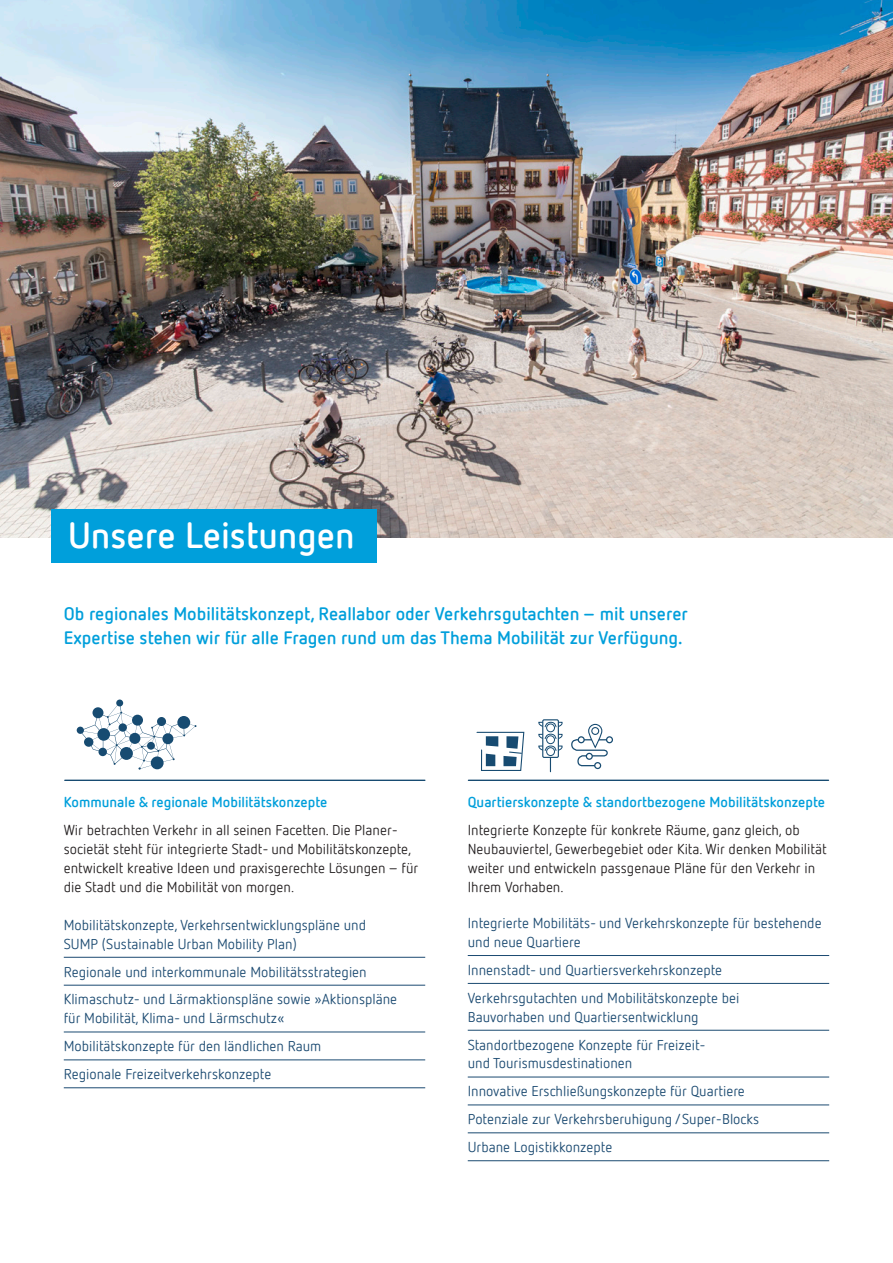
<style>
.page{position:relative;width:893px;height:1263px;background:#fff}
.page>*{position:absolute;margin:0;border:0;box-sizing:border-box;transform-origin:0 0}
.t1{font:700 36px "Netto Pro";color:#fff}
.t2{font:700 18px/24px "Netto Pro";color:#009fdb}
.t3{font:14.25px/27.9px "Netto Pro";color:#1b4a71}
.t4{font:14.25px/18.9px "Netto Pro";color:#231f20}
.t5{font:700 14.25px "Netto Pro";color:#009fdb}
</style>
<div class="page">
<hr style="left:468px;top:955px;width:361px;height:1px;background:#1b4a71">
<hr style="left:468px;top:983px;width:361px;height:1px;background:#1b4a71">
<hr style="left:468px;top:1030px;width:361px;height:1px;background:#1b4a71">
<hr style="left:468px;top:1077px;width:361px;height:1px;background:#1b4a71">
<hr style="left:468px;top:1104px;width:361px;height:1px;background:#1b4a71">
<hr style="left:468px;top:1132px;width:361px;height:1px;background:#1b4a71">
<hr style="left:468px;top:1160px;width:361px;height:1px;background:#1b4a71">
<hr style="left:468px;top:780px;width:360px;height:1px;background:#174b71">
<svg style="left:476px;top:731px;width:49px;height:40px"></svg>
<div style="left:578px;top:736px;width:7px;height:7px;border:1px solid #174b71;border-radius:50%"></div>
<div style="left:606px;top:736px;width:7px;height:7px;border:1px solid #174b71;border-radius:50%"></div>
<svg style="left:571px;top:737px;width:41px;height:31px"></svg>
<div style="left:594px;top:762px;width:7px;height:7px;border:1px solid #174b71;border-radius:50%"></div>
<svg style="left:589px;top:724px;width:13px;height:23px"></svg>
<div style="left:588px;top:724px;width:14px;height:24px;border:1px solid #174b71;border-radius:7px"></div>
<div style="left:592px;top:727px;width:7px;height:7px;background:#fff;border-radius:50%"></div>
<div style="left:591px;top:727px;width:8px;height:8px;border:1px solid #174b71;border-radius:50%"></div>
<div style="left:542px;top:719px;width:17px;height:39px;border:1px solid #174b71"></div>
<div style="left:546px;top:747px;width:9px;height:9px;border:1px solid #174b71;border-radius:50%"></div>
<svg style="left:538px;top:721px;width:25px;height:31px"></svg>
<svg style="left:550px;top:758px;width:1px;height:14px"></svg>
<img style="left:0;top:0;width:893px;height:537px">
<div style="left:116px;top:699px;width:7px;height:7px;background:#174b71;border-radius:50%"></div>
<div style="left:77px;top:727px;width:7px;height:7px;background:#174b71;border-radius:50%"></div>
<svg style="left:80px;top:703px;width:116px;height:67px"></svg>
<hr style="left:64px;top:957px;width:361px;height:1px;background:#1b4a71">
<hr style="left:64px;top:985px;width:361px;height:1px;background:#1b4a71">
<hr style="left:64px;top:1031px;width:361px;height:1px;background:#1b4a71">
<hr style="left:64px;top:1059px;width:361px;height:1px;background:#1b4a71">
<hr style="left:64px;top:1087px;width:361px;height:1px;background:#1b4a71">
<hr style="left:65px;top:780px;width:360px;height:1px;background:#174b71">
<div style="left:51px;top:510px;width:325px;height:53px;background:#009fdb"></div>
<h1 class="t1" style="left:68px;top:511px;width:288px">Unsere Leistungen</h1>
<p class="t2" style="left:64px;top:601px;width:626px">Ob regionales Mobilitätskonzept, Reallabor oder Verkehrsgutachten – mit unserer<br>Expertise stehen wir für alle Fragen rund um das Thema Mobilität zur Verfügung.</p>
<p class="t5" style="left:64px;top:792px;width:265px">Kommunale &amp; regionale Mobilitätskonzepte</p>
<p class="t4" style="left:64px;top:820px;width:356px">Wir betrachten Verkehr in all seinen Facetten. Die Planer&shy;societät steht für integrierte Stadt- und Mobilitätskonzepte, entwickelt kreative Ideen und praxisgerechte Lösungen – für die Stadt und die Mobilität von morgen.</p>
<p class="t3" style="left:64px;top:915px;width:304px;line-height:18.9px">Mobilitätskonzepte, Verkehrsentwicklungspläne und<br>SUMP (Sustainable Urban Mobility Plan)</p>
<p class="t3" style="left:64px;top:957px;width:335px">Regionale und interkommunale Mobilitätsstrategien<br>Klimaschutz- und Lärmaktionspläne sowie »Aktionspläne</p>
<p class="t3" style="left:64px;top:1004px;width:259px">für Mobilität, Klima- und Lärmschutz«<br>Mobilitätskonzepte für den ländlichen Raum<br>Regionale Freizeitverkehrskonzepte</p>
<p class="t5" style="left:468px;top:792px;width:359px">Quartierskonzepte &amp; standortbezogene Mobilitätskonzepte</p>
<p class="t4" style="left:468px;top:820px;width:360px">Integrierte Konzepte für konkrete Räume, ganz gleich, ob Neubauviertel, Gewerbegebiet oder Kita. Wir denken Mobilität weiter und entwickeln passgenaue Pläne für den Verkehr in Ihrem Vorhaben.</p>
<p class="t3" style="left:468px;top:913px;width:355px;line-height:18.9px">Integrierte Mobilitäts- und Verkehrskonzepte für bestehende und neue Quartiere</p>
<p class="t3" style="left:468px;top:955px;width:273px">Innenstadt- und Quartiersverkehrskonzepte<br>Verkehrsgutachten und Mobilitätskonzepte bei</p>
<p class="t3" style="left:468px;top:1002px;width:240px">Bauvorhaben und Quartiersentwicklung<br>Standortbezogene Konzepte für Freizeit-</p>
<p class="t3" style="left:468px;top:1049px;width:293px">und Tourismusdestinationen<br>Innovative Erschließungskonzepte für Quartiere Potenziale zur Verkehrsberuhigung /Super-Blocks Urbane Logistikkonzepte</p>
</div>
